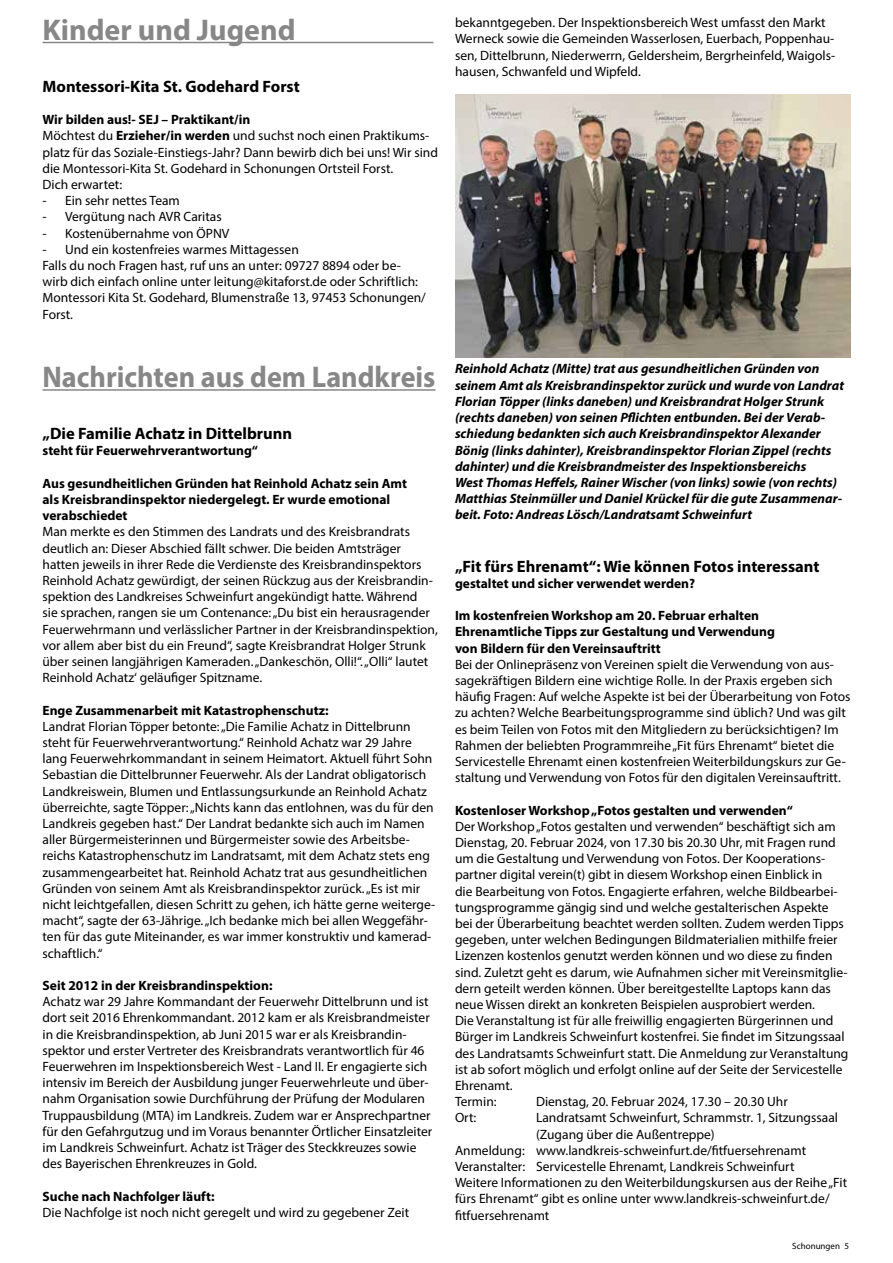
<style>
.page{position:relative;width:893px;height:1263px;background:#fff}
.page>*{position:absolute;margin:0;border:0;box-sizing:border-box;transform-origin:0 0}
.t1{font:700 30px "Myriad Pro";color:#878787;scale:.94 1}
.t2{font:700 30px "Myriad Pro";color:#878787}
.t3{font:700 16.5px "Myriad Pro";color:#000}
.t4{font:13.5px/16.2px "Myriad Pro";color:#000}
.t5{font:italic 700 13.5px/16.2px "Myriad Pro";color:#000}
.t6{font:700 13.5px/16.2px "Myriad Pro";color:#000}
.t7{font:9px "Myriad Pro";color:#000}
.s1{font-weight:700}
</style>
<div class="page">
<hr style="left:43px;top:42px;width:390px;height:1px;background:#878787">
<hr style="left:43px;top:389px;width:393px;height:2px;background:#878787">
<img style="left:455px;top:95px;width:395px;height:262px">
<h1 class="t2" style="left:43px;top:10px;width:255px">Kinder und Jugend</h1>
<p class="t3" style="left:43px;top:75px;width:259px">Montessori-Kita St. Godehard Forst</p>
<p class="t4" style="left:43px;top:111px;width:397px"><span class="s1">Wir bilden aus!- SEJ – Praktikant/in<br></span>Möchtest du <span class="s1">Erzieher/in werden</span> und suchst noch einen Praktikums&shy;platz für das Soziale-Einstiegs-Jahr? Dann bewirb dich bei uns! Wir sind die Montessori-Kita St. Godehard in Schonungen Ortsteil Forst.<br>Dich erwartet:</p>
<p class="t4" style="left:43px;top:192px;width:139px">- Ein sehr nettes Team</p>
<p class="t4" style="left:43px;top:208px;width:181px">- Vergütung nach AVR Caritas</p>
<p class="t4" style="left:43px;top:225px;width:188px">- Kostenübernahme von ÖPNV</p>
<p class="t4" style="left:43px;top:241px;width:385px">- Und ein kostenfreies warmes Mittagessen<br>Falls du noch Fragen hast, ruf uns an unter: 09727 8894 oder be&shy;wirb dich einfach online unter leitung@kitaforst.de oder Schriftlich:<br>Montessori Kita St. Godehard, Blumenstraße 13, 97453 Schonungen/ Forst.</p>
<p class="t4" style="left:455px;top:14px;width:382px">bekanntgegeben. Der Inspektionsbereich West umfasst den Markt Werneck sowie die Gemeinden Wasserlosen, Euerbach, Poppenhau&shy;sen, Dittelbrunn, Niederwerrn, Geldersheim, Bergrheinfeld, Waigols&shy;hausen, Schwanfeld und Wipfeld.</p>
<h1 class="t1" style="left:43px;top:357px;width:420px">Nachrichten aus dem Landkreis</h1>
<p class="t3" style="left:43px;top:423px;width:251px">„Die Familie Achatz in Dittelbrunn</p>
<p class="t6" style="left:43px;top:442px;width:217px">steht für Feuerwehrverantwortung“</p>
<p class="t6" style="left:43px;top:475px;width:366px">Aus gesundheitlichen Gründen hat Reinhold Achatz sein Amt als Kreisbrandinspektor niedergelegt. Er wurde emotional verabschiedet</p>
<p class="t4" style="left:43px;top:523px;width:397px">Man merkte es den Stimmen des Landrats und des Kreisbrandrats deutlich an: Dieser Abschied fällt schwer. Die beiden Amtsträger hatten jeweils in ihrer Rede die Verdienste des Kreisbrandinspektors Reinhold Achatz gewürdigt, der seinen Rückzug aus der Kreisbrandin&shy;spektion des Landkreises Schweinfurt angekündigt hatte. Während<br>sie sprachen, rangen sie um Contenance: „Du bist ein herausragender Feuerwehrmann und verlässlicher Partner in der Kreisbrandinspektion, vor allem aber bist du ein Freund“, sagte Kreisbrandrat Holger Strunk über seinen langjährigen Kameraden. „Dankeschön, Olli!“. „Olli“ lautet Reinhold Achatz‘ geläufiger Spitzname.</p>
<p class="t6" style="left:43px;top:701px;width:288px">Enge Zusammenarbeit mit Katastrophenschutz:</p>
<p class="t4" style="left:43px;top:718px;width:394px">Landrat Florian Töpper betonte: „Die Familie Achatz in Dittelbrunn steht für Feuerwehrverantwortung.“ Reinhold Achatz war 29 Jahre lang Feuerwehrkommandant in seinem Heimatort. Aktuell führt Sohn Sebastian die Dittelbrunner Feuerwehr. Als der Landrat obligatorisch Landkreiswein, Blumen und Entlassungsurkunde an Reinhold Achatz überreichte, sagte Töpper: „Nichts kann das entlohnen, was du für den Landkreis gegeben hast.“ Der Landrat bedankte sich auch im Namen aller Bürgermeisterinnen und Bürgermeister sowie des Arbeitsbe&shy;reichs Katastrophenschutz im Landratsamt, mit dem Achatz stets eng zusammengearbeitet hat. Reinhold Achatz trat aus gesundheitlichen Gründen von seinem Amt als Kreisbrandinspektor zurück. „Es ist mir nicht leichtgefallen, diesen Schritt zu gehen, ich hätte gerne weiterge&shy;macht“, sagte der 63-Jährige. „Ich bedanke mich bei allen Weggefähr&shy;ten für das gute Miteinander, es war immer konstruktiv und kamerad&shy;schaftlich.“</p>
<p class="t6" style="left:43px;top:977px;width:231px">Seit 2012 in der Kreisbrandinspektion:</p>
<p class="t4" style="left:43px;top:993px;width:391px">Achatz war 29 Jahre Kommandant der Feuerwehr Dittelbrunn und ist dort seit 2016 Ehrenkommandant. 2012 kam er als Kreisbrandmeister in die Kreisbrandinspektion, ab Juni 2015 war er als Kreisbrandin&shy;spektor und erster Vertreter des Kreisbrandrats verantwortlich für 46<br>Feuerwehren im Inspektionsbereich West - Land II. Er engagierte sich intensiv im Bereich der Ausbildung junger Feuerwehrleute und über&shy;nahm Organisation sowie Durchführung der Prüfung der Modularen Truppausbildung (MTA) im Landkreis. Zudem war er Ansprechpartner für den Gefahrgutzug und im Voraus benannter Örtlicher Einsatzleiter im Landkreis Schweinfurt. Achatz ist Träger des Steckkreuzes sowie des Bayerischen Ehrenkreuzes in Gold.</p>
<p class="t6" style="left:43px;top:1187px;width:174px">Suche nach Nachfolger läuft:</p>
<p class="t4" style="left:43px;top:1204px;width:368px">Die Nachfolge ist noch nicht geregelt und wird zu gegebener Zeit</p>
<p class="t5" style="left:455px;top:360px;width:391px">Reinhold Achatz (Mitte) trat aus gesundheitlichen Gründen von seinem Amt als Kreisbrandinspektor zurück und wurde von Landrat Florian Töpper (links daneben) und Kreisbrandrat Holger Strunk (rechts daneben) von seinen Pflichten entbunden. Bei der Verab&shy;schiedung bedankten sich auch Kreisbrandinspektor Alexander Bönig (links dahinter), Kreisbrandinspektor Florian Zippel (rechts dahinter) und die Kreisbrandmeister des Inspektionsbereichs<br>West Thomas Heffels, Rainer Wischer (von links) sowie (von rechts)<br>Matthias Steinmüller und Daniel Krückel für die gute Zusammenar&shy;beit. Foto: Andreas Lösch/Landratsamt Schweinfurt</p>
<p class="t3" style="left:455px;top:555px;width:366px">„Fit fürs Ehrenamt“: Wie können Fotos interessant</p>
<p class="t6" style="left:455px;top:575px;width:242px">gestaltet und sicher verwendet werden?</p>
<p class="t6" style="left:455px;top:607px;width:321px">Im kostenfreien Workshop am 20. Februar erhalten<br>Ehrenamtliche Tipps zur Gestaltung und Verwendung von Bildern für den Vereinsauftritt</p>
<p class="t4" style="left:455px;top:656px;width:397px">Bei der Onlinepräsenz von Vereinen spielt die Verwendung von aus&shy;sagekräftigen Bildern eine wichtige Rolle. In der Praxis ergeben sich häufig Fragen: Auf welche Aspekte ist bei der Überarbeitung von Fotos zu achten? Welche Bearbeitungsprogramme sind üblich? Und was gilt es beim Teilen von Fotos mit den Mitgliedern zu berücksichtigen? Im Rahmen der beliebten Programmreihe „Fit fürs Ehrenamt“ bietet die Servicestelle Ehrenamt einen kostenfreien Weiterbildungskurs zur Ge&shy;staltung und Verwendung von Fotos für den digitalen Vereinsauftritt.</p>
<p class="t6" style="left:455px;top:801px;width:339px">Kostenloser Workshop „Fotos gestalten und verwenden“</p>
<p class="t4" style="left:455px;top:818px;width:395px">Der Workshop „Fotos gestalten und verwenden“ beschäftigt sich am Dienstag, 20. Februar 2024, von 17.30 bis 20.30 Uhr, mit Fragen rund um die Gestaltung und Verwendung von Fotos. Der Kooperations&shy;partner digital verein(t) gibt in diesem Workshop einen Einblick in<br>die Bearbeitung von Fotos. Engagierte erfahren, welche Bildbearbei&shy;tungsprogramme gängig sind und welche gestalterischen Aspekte bei der Überarbeitung beachtet werden sollten. Zudem werden Tipps gegeben, unter welchen Bedingungen Bildmaterialien mithilfe freier Lizenzen kostenlos genutzt werden können und wo diese zu finden sind. Zuletzt geht es darum, wie Aufnahmen sicher mit Vereinsmitglie&shy;dern geteilt werden können. Über bereitgestellte Laptops kann das neue Wissen direkt an konkreten Beispielen ausprobiert werden.<br>Die Veranstaltung ist für alle freiwillig engagierten Bürgerinnen und Bürger im Landkreis Schweinfurt kostenfrei. Sie findet im Sitzungssaal des Landratsamts Schweinfurt statt. Die Anmeldung zur Veranstaltung ist ab sofort möglich und erfolgt online auf der Seite der Servicestelle Ehrenamt.<br>Termin:</p>
<p class="t4" style="left:536px;top:1093px;width:253px">Dienstag, 20. Februar 2024, 17.30 – 20.30 Uhr</p>
<p class="t4" style="left:455px;top:1109px;width:23px">Ort:</p>
<p class="t4" style="left:536px;top:1109px;width:303px">Landratsamt Schweinfurt, Schrammstr. 1, Sitzungssaal</p>
<p class="t4" style="left:536px;top:1126px;width:180px">(Zugang über die Außentreppe)</p>
<p class="t4" style="left:455px;top:1142px;width:353px">Anmeldung: www.landkreis-schweinfurt.de/fitfuersehrenamt</p>
<p class="t4" style="left:455px;top:1158px;width:341px">Veranstalter: Servicestelle Ehrenamt, Landkreis Schweinfurt</p>
<p class="t4" style="left:455px;top:1174px;width:394px">Weitere Informationen zu den Weiterbildungskursen aus der Reihe „Fit</p>
<p class="t4" style="left:455px;top:1190px;width:376px">fürs Ehrenamt“ gibt es online unter www.landkreis-schweinfurt.de/</p>
<p class="t4" style="left:455px;top:1207px;width:96px">fitfuersehrenamt</p>
<p class="t7" style="left:792px;top:1240px;width:58px">Schonungen 5</p>
</div>
